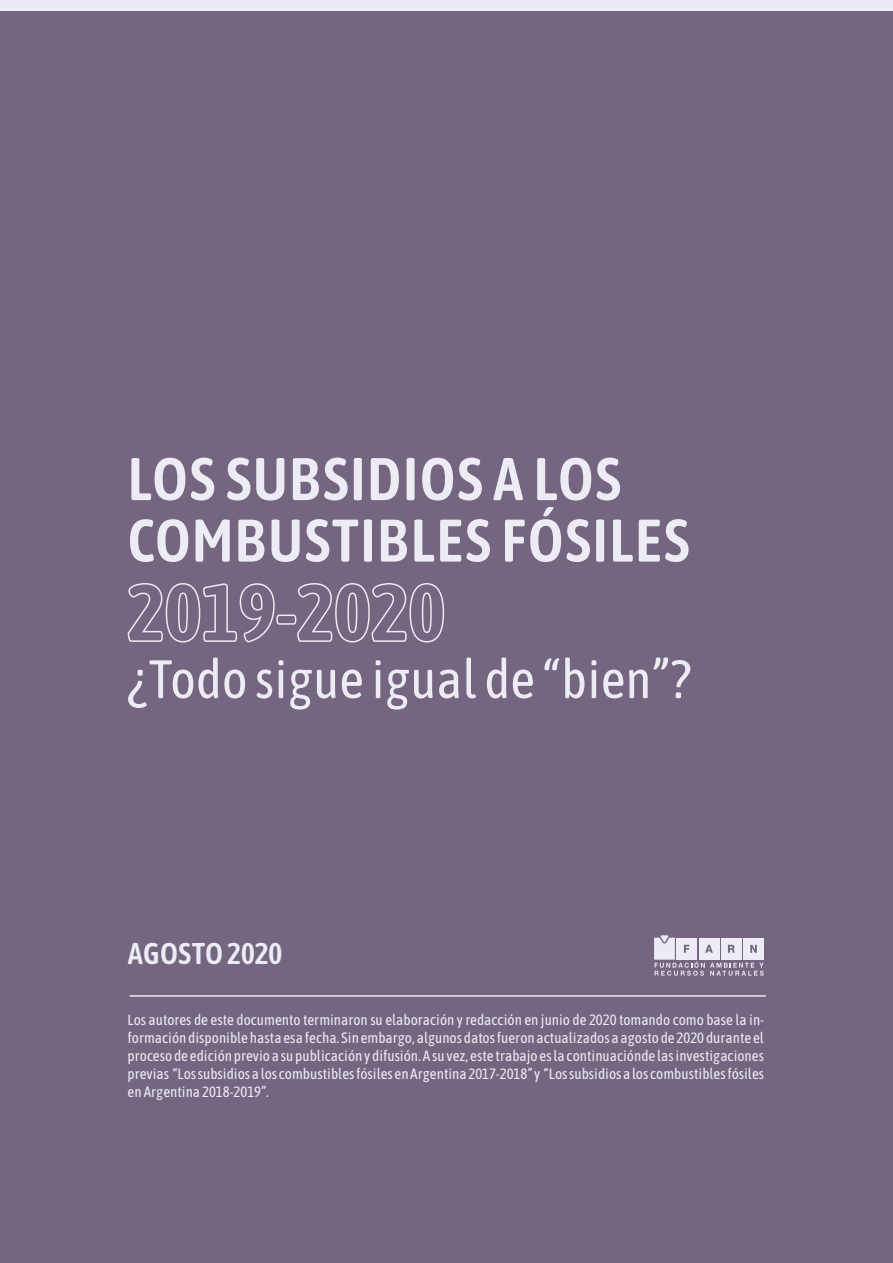
<style>
.page{position:relative;width:893px;height:1263px;background:#746681}
.page>*{position:absolute;margin:0;border:0;box-sizing:border-box;transform-origin:0 0}
.t1{font:600 condensed 60px/61.5px "Asap";letter-spacing:.02em;color:#edebf3}
.t2{font:condensed 54px "Asap";color:#edebf3}
.t3{font:600 condensed 30px "Asap";letter-spacing:.005em;color:#edebf3}
.t4{font:condensed 15px/18px "Asap";color:#edebf3;text-align:justify}
</style>
<div class="page">
<div style="left:0;top:0;width:893px;height:11px;background:#edebf3"></div>
<hr style="left:130px;top:995px;width:635px;height:2px;background:#edebf3">
<svg style="left:127px;top:583px;width:318px;height:60px"></svg>
<svg style="left:654px;top:935px;width:110px;height:41px"></svg>
<h1 class="t1" style="left:128px;top:446px;width:564px">LOS SUBSIDIOS A LOS<br>COMBUSTIBLES FÓSILES</h1>
<h2 class="t2" style="left:127px;top:643px;width:565px">¿Todo sigue igual de “bien”?</h2>
<h3 class="t3" style="left:128px;top:933px;width:156px">AGOSTO 2020</h3>
<p class="t4" style="left:128px;top:1010px;width:638px">Los autores de este documento terminaron su elaboración y redacción en junio de 2020 tomando como base la in&shy;formación disponible hasta esa fecha. Sin embargo, algunos datos fueron actualizados a agosto de 2020 durante el proceso de edición previo a su publicación y difusión. A su vez, este trabajo es la continuaciónde las investigaciones previas “Los subsidios a los combustibles fósiles en Argentina 2017-2018” y “Los subsidios a los combustibles fósiles en Argentina 2018-2019”.</p>
</div>
